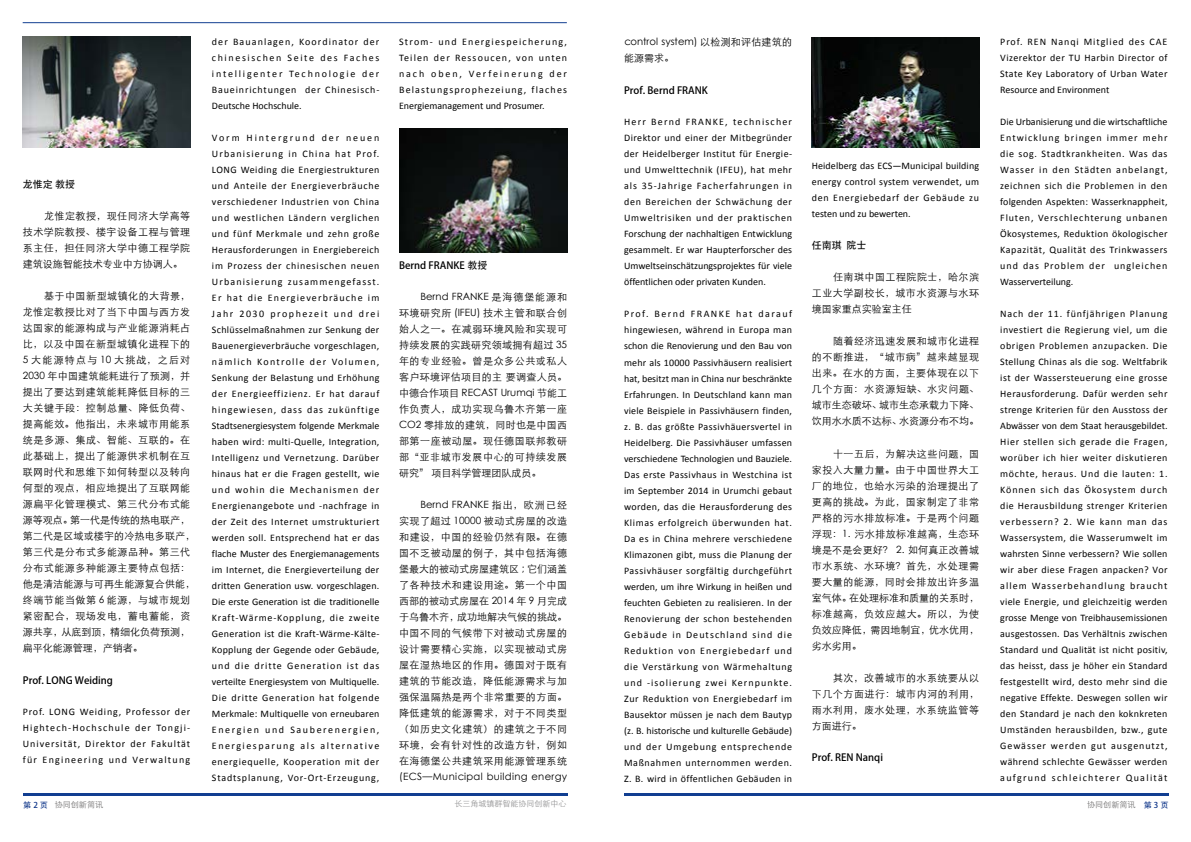
<style>
.page{position:relative;width:1191px;height:842px;background:#fff}
.page>*{position:absolute;margin:0;border:0;box-sizing:border-box;transform-origin:0 0}
.t1{font:10px/16px "Calibri";letter-spacing:.055em;color:#000;text-align:justify}
.t2{font:10px/16px "ST Xihei";letter-spacing:.05em;color:#000;text-align:justify}
.t3{font:10px "Adobe Heiti Std";color:#000}
.t4{font:10px/16px "ST Xihei";color:#000}
.t5{font:8.1px "ST Xihei";color:#727171}
.t6{font:8px "ST Xihei";color:#949495}
.s1{font-family:"Adobe Heiti Std";color:#0c3388}
</style>
<div class="page">
<hr style="left:23px;top:793px;width:544px;height:3px;background:#113e91">
<hr style="left:23px;top:22px;width:544px;height:1px;background:#113e91">
<img style="left:399px;top:129px;width:168px;height:123px">
<hr style="left:624px;top:793px;width:544px;height:3px;background:#113e91">
<img style="left:23px;top:37px;width:167px;height:110px">
<img style="left:812px;top:37px;width:167px;height:111px">
<p class="t3" style="left:23px;top:178px;width:54px">龙惟定 教授</p>
<p class="t2" style="left:23px;top:207px;width:169px;text-indent:21px">龙惟定教授，现任同济大学高等技术学院教授、楼宇设备工程与管理系主任，担任同济大学中德工程学院建筑设施智能技术专业中方协调人。</p>
<p class="t2" style="left:23px;top:287px;width:174px;text-align:left;text-indent:21px">基于中国新型城镇化的大背景，龙惟定教授比对了当下中国与西方发达国家的能源构成与产业能源消耗占比，以及中国在新型城镇化进程下的<br>5 大能源特点与 10 大挑战，之后对<br>2030 年中国建筑能耗进行了预测，并提出了要达到建筑能耗降低目标的三大关键手段：控制总量、降低负荷、提高能效。他指出，未来城市用能系统是多源、集成、智能、互联的。在此基础上，提出了能源供求机制在互联网时代和思维下如何转型以及转向何型的观点，相应地提出了互联网能源扁平化管理模式、第三代分布式能源等观点。第一代是传统的热电联产，第二代是区域或楼宇的冷热电多联产，第三代是分布式多能源品种。第三代分布式能源多种能源主要特点包括：他是清洁能源与可再生能源复合供能，终端节能当做第 6 能源，与城市规划紧密配合，现场发电，蓄电蓄能，资源共享，从底到顶，精细化负荷预测，扁平化能源管理，产销者。</p>
<p class="t3" style="left:23px;top:674px;width:92px">Prof. LONG Weiding</p>
<p class="t1" style="left:23px;top:704px;width:169px">Prof. LONG Weiding, Professor der Hightech-Hochschule der Tongji-Universität, Direktor der Fakultät für Engineering und Verwaltung</p>
<p class="t1" style="left:212px;top:33px;width:169px">der Bauanlagen, Koordinator der chinesischen Seite des Faches intelligenter Technologie der Baueinrichtungen der Chinesisch-Deutsche Hochschule.</p>
<p class="t1" style="left:212px;top:129px;width:169px">Vorm Hintergrund der neuen Urbanisierung in China hat Prof.<br>LONG Weiding die Energiestrukturen und Anteile der Energieverbräuche verschiedener Industrien von China und westlichen Ländern verglichen und fünf Merkmale und zehn große Herausforderungen in Energiebereich im Prozess der chinesischen neuen Urbanisierung zusammengefasst.<br>Er hat die Energieverbräuche im Jahr 2030 prophezeit und drei Schlüsselmaßnahmen zur Senkung der Bauenergieverbräuche vorgeschlagen, nämlich Kontrolle der Volumen, Senkung der Belastung und Erhöhung der Energieeffizienz. Er hat darauf hingewiesen, dass das zukünftige Stadtsenergiesystem folgende Merkmale haben wird: multi-Quelle, Integration, Intelligenz und Vernetzung. Darüber hinaus hat er die Fragen gestellt, wie und wohin die Mechanismen der Energienangebote und -nachfrage in der Zeit des Internet umstrukturiert werden soll. Entsprechend hat er das flache Muster des Energiemanagements im Internet, die Energieverteilung der dritten Generation usw. vorgeschlagen.<br>Die erste Generation ist die traditionelle Kraft-Wärme-Kopplung, die zweite Generation ist die Kraft-Wärme-Kälte-Kopplung der Gegende oder Gebäude, und die dritte Generation ist das verteilte Energiesystem von Multiquelle.<br>Die dritte Generation hat folgende Merkmale: Multiquelle von erneubaren Energien und Sauberenergien, Energiesparung als alternative energiequelle, Kooperation mit der Stadtsplanung, Vor-Ort-Erzeugung,</p>
<p class="t1" style="left:399px;top:33px;width:169px">Strom- und Energiespeicherung, Teilen der Ressoucen, von unten nach oben, Verfeinerung der Belastungsprophezeiung, flaches Energiemanagement und Prosumer.</p>
<p class="t3" style="left:399px;top:259px;width:90px">Bernd FRANKE 教授</p>
<p class="t2" style="left:399px;top:289px;width:169px;text-indent:21px">Bernd FRANKE 是海德堡能源和环境研究所 (IFEU) 技术主管和联合创始人之一。在减弱环境风险和实现可持续发展的实践研究领域拥有超过 35年的专业经验。曾是众多公共或私人客户环境评估项目的主 要调查人员。中德合作项目 RECAST Urumqi 节能工作负责人，成功实现乌鲁木齐第一座CO2 零排放的建筑，同时也是中国西部第一座被动屋。现任德国联邦教研部“亚非城市发展中心的可持续发展研究” 项目科学管理团队成员。</p>
<p class="t2" style="left:399px;top:497px;width:170px;text-indent:21px">Bernd FRANKE 指出，欧洲已经实现了超过 10000 被动式房屋的改造和建设，中国的经验仍然有限。在德国不乏被动屋的例子，其中包括海德堡最大的被动式房屋建筑区 ; 它们涵盖了各种技术和建设用途。第一个中国西部的被动式房屋在 2014 年 9 月完成于乌鲁木齐，成功地解决气候的挑战。中国不同的气候带下对被动式房屋的设计需要精心实施，以实现被动式房屋在湿热地区的作用。德国对于既有建筑的节能改造，降低能源需求与加强保温隔热是两个非常重要的方面。降低建筑的能源需求，对于不同类型（如历史文化建筑）的建筑之于不同环境，会有针对性的改造方针，例如在海德堡公共建筑采用能源管理系统(ECS—Municipal building energy</p>
<p class="t5" style="left:23px;top:798px;width:81px"><span class="s1">第 2 页</span> 协同创新简讯</p>
<p class="t6" style="left:454px;top:797px;width:113px">长三角城镇群智能协同创新中心</p>
<p class="t4" style="left:624px;top:33px;width:169px">control system) 以检测和评估建筑的能源需求。</p>
<p class="t3" style="left:624px;top:84px;width:85px">Prof. Bernd FRANK</p>
<p class="t1" style="left:624px;top:114px;width:169px">Herr Bernd FRANKE, technischer Direktor und einer der Mitbegründer der Heidelberger Institut für Energie&shy;und Umwelttechnik (IFEU), hat mehr als 35-Jahrige Facherfahrungen in den Bereichen der Schwächung der Umweltrisiken und der praktischen Forschung der nachhaltigen Entwicklung gesammelt. Er war Haupterforscher des Umweltseinschätzungsprojektes für viele öffentlichen oder privaten Kunden.</p>
<p class="t1" style="left:624px;top:306px;width:169px">Prof. Bernd FRANKE hat darauf hingewiesen, während in Europa man schon die Renovierung und den Bau von mehr als 10000 Passivhäusern realisiert hat, besitzt man in China nur beschränkte Erfahrungen. In Deutschland kann man viele Beispiele in Passivhäusern finden, z. B. das größte Passivhäuersvertel in Heidelberg. Die Passivhäuser umfassen verschiedene Technologien und Bauziele.<br>Das erste Passivhaus in Westchina ist im September 2014 in Urumchi gebaut worden, das die Herausforderung des Klimas erfolgreich überwunden hat.<br>Da es in China mehrere verschiedene Klimazonen gibt, muss die Planung der Passivhäuser sorgfältig durchgeführt werden, um ihre Wirkung in heißen und feuchten Gebieten zu realisieren. In der Renovierung der schon bestehenden Gebäude in Deutschland sind die Reduktion von Energiebedarf und die Verstärkung von Wärmehaltung und -isolierung zwei Kernpunkte.<br>Zur Reduktion von Energiebedarf im Bausektor müssen je nach dem Bautyp (z. B. historische und kulturelle Gebäude) und der Umgebung entsprechende Maßnahmen unternommen werden.<br>Z. B. wird in öffentlichen Gebäuden in</p>
<p class="t1" style="left:812px;top:157px;width:169px">Heidelberg das ECS—Municipal building energy control system verwendet, um den Energiebedarf der Gebäude zu testen und zu bewerten.</p>
<p class="t3" style="left:812px;top:240px;width:56px">任南琪 院士</p>
<p class="t2" style="left:812px;top:269px;width:169px;text-indent:21px">任南琪中国工程院院士，哈尔滨工业大学副校长，城市水资源与水环境国家重点实验室主任</p>
<p class="t2" style="left:812px;top:333px;width:169px;text-indent:21px">随着经济迅速发展和城市化进程的不断推进，“城市病”越来越显现出来。在水的方面，主要体现在以下几个方面：水资源短缺、水灾问题、城市生态破坏、城市生态承载力下降、饮用水水质不达标、水资源分布不均。</p>
<p class="t2" style="left:812px;top:445px;width:169px;text-indent:21px">十一五后，为解决这些问题，国家投入大量力量。由于中国世界大工厂的地位，也给水污染的治理提出了更高的挑战。为此，国家制定了非常严格的污水排放标准。于是两个问题浮现：1. 污水排放标准越高，生态环境是不是会更好？ 2. 如何真正改善城市水系统、水环境？首先，水处理需要大量的能源，同时会排放出许多温室气体。在处理标准和质量的关系时，标准越高，负效应越大。所以，为使负效应降低，需因地制宜，优水优用，劣水劣用。</p>
<p class="t2" style="left:812px;top:669px;width:169px;text-indent:21px">其次，改善城市的水系统要从以下几个方面进行：城市内河的利用，雨水利用，废水处理，水系统监管等方面进行。</p>
<p class="t3" style="left:812px;top:752px;width:73px">Prof. REN Nanqi</p>
<p class="t1" style="left:1000px;top:33px;width:169px">Prof. REN Nanqi Mitglied des CAE Vizerektor der TU Harbin Director of State Key Laboratory of Urban Water Resource and Environment</p>
<p class="t1" style="left:1000px;top:113px;width:169px">Die Urbanisierung und die wirtschaftliche Entwicklung bringen immer mehr die sog. Stadtkrankheiten. Was das Wasser in den Städten anbelangt, zeichnen sich die Problemen in den folgenden Aspekten: Wasserknappheit, Fluten, Verschlechterung unbanen Ökosystemes, Reduktion ökologischer Kapazität, Qualität des Trinkwassers und das Problem der ungleichen Wasserverteilung.</p>
<p class="t1" style="left:1000px;top:305px;width:169px">Nach der 11. fünfjährigen Planung investiert die Regierung viel, um die obrigen Problemen anzupacken. Die Stellung Chinas als die sog. Weltfabrik ist der Wassersteuerung eine grosse Herausforderung. Dafür werden sehr strenge Kriterien für den Ausstoss der Abwässer von dem Staat herausgebildet.<br>Hier stellen sich gerade die Fragen, worüber ich hier weiter diskutieren möchte, heraus. Und die lauten: 1.<br>Können sich das Ökosystem durch die Herausbildung strenger Kriterien verbessern? 2. Wie kann man das Wassersystem, die Wasserumwelt im wahrsten Sinne verbessern? Wie sollen wir aber diese Fragen anpacken? Vor allem Wasserbehandlung braucht viele Energie, und gleichzeitig werden grosse Menge von Treibhausemissionen ausgestossen. Das Verhältnis zwischen Standard und Qualität ist nicht positiv, das heisst, dass je höher ein Standard festgestellt wird, desto mehr sind die negative Effekte. Deswegen sollen wir den Standard je nach den koknkreten Umständen herausbilden, bzw., gute Gewässer werden gut ausgenutzt, während schlechte Gewässer werden aufgrund schleichterer Qualität</p>
<p class="t5" style="left:1087px;top:798px;width:83px">协同创新简讯 <span class="s1">第 3 页</span></p>
</div>
